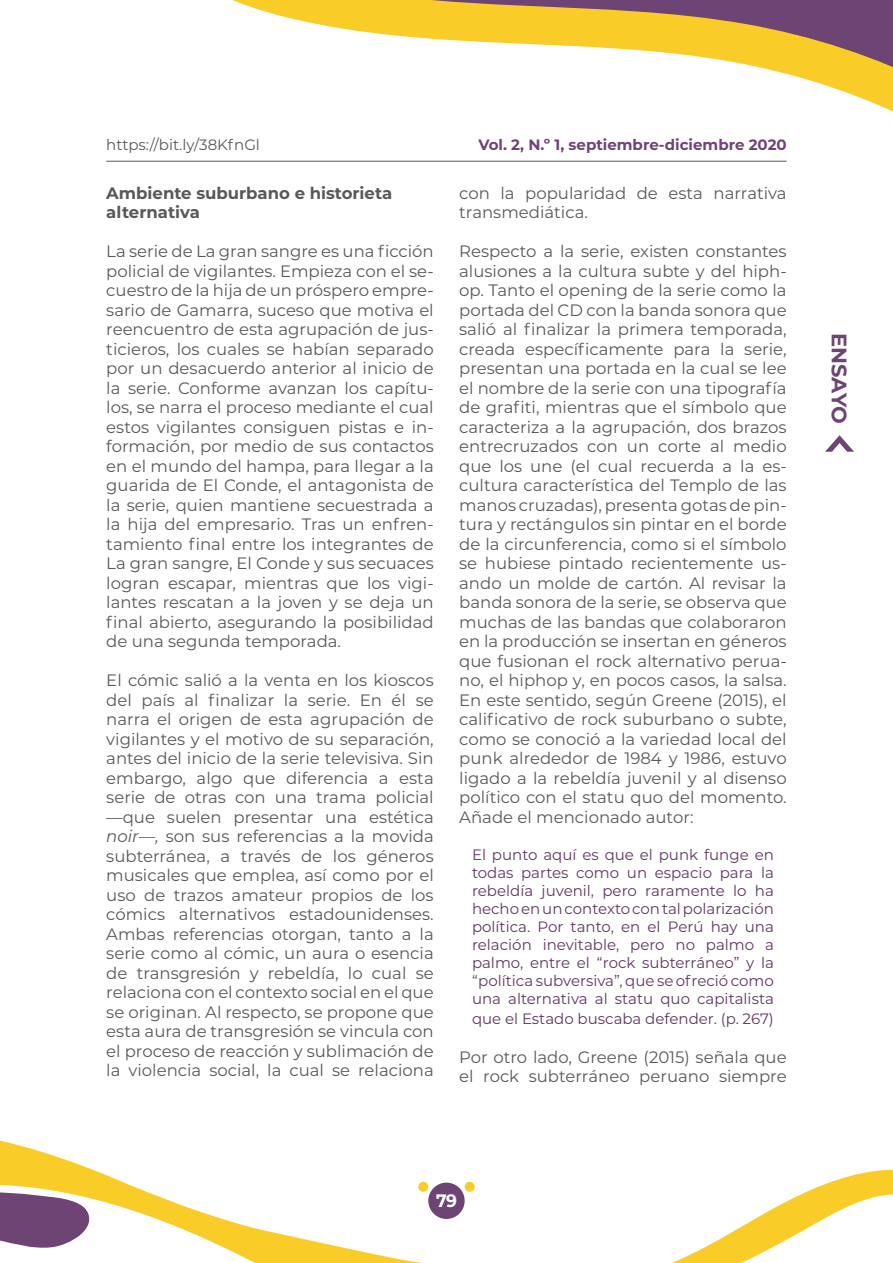
<style>
.page{position:relative;width:893px;height:1263px;background:#fff}
.page>*{position:absolute;margin:0;border:0;box-sizing:border-box;transform-origin:0 0}
.pestañas{font:700 21px "Montserrat";color:#6e4474}
.t1{font:700 18px "Montserrat";color:#fff;scale:.95 1}
.t2{font:16.5px/19.5px "Montserrat";color:#57585a;text-align:justify}
.t3{font:700 16.5px "Montserrat";color:#57585a}
.t4{font:15px/18px "Montserrat";color:#603663;text-align:justify}
.t5{font:700 15px "Montserrat";color:#6e4474}
.t6{font:15px "Montserrat";color:#57585a}
.s1{font-style:italic}
</style>
<div class="page">
<svg style="left:0;top:1140px;width:201px;height:108px"></svg>
<svg style="left:201px;top:1169px;width:692px;height:94px"></svg>
<svg style="left:138px;top:1188px;width:119px;height:41px"></svg>
<svg style="left:267px;top:0;width:626px;height:161px"></svg>
<hr style="left:106px;top:161px;width:681px;height:1px;background:#57585a">
<svg style="left:825px;top:435px;width:29px;height:17px"></svg>
<p class="t6" style="left:106px;top:134px;width:155px">https://bit.ly/38KfnGl</p>
<p class="t3" style="left:106px;top:181px;width:288px">Ambiente suburbano e historieta</p>
<p class="t3" style="left:106px;top:201px;width:95px">alternativa</p>
<p class="t2" style="left:106px;top:241px;width:329px">La serie de La gran sangre es una ficción policial de vigilantes. Empieza con el se&shy;cuestro de la hija de un próspero empre&shy;sario de Gamarra, suceso que motiva el reencuentro de esta agrupación de jus&shy;ticieros, los cuales se habían separado por un desacuerdo anterior al inicio de la serie. Conforme avanzan los capítu&shy;los, se narra el proceso mediante el cual estos vigilantes consiguen pistas e in&shy;formación, por medio de sus contactos en el mundo del hampa, para llegar a la guarida de El Conde, el antagonista de la serie, quien mantiene secuestrada a la hija del empresario. Tras un enfren&shy;tamiento final entre los integrantes de La gran sangre, El Conde y sus secuaces logran escapar, mientras que los vigi&shy;lantes rescatan a la joven y se deja un final abierto, asegurando la posibilidad de una segunda temporada.</p>
<p class="t2" style="left:106px;top:670px;width:329px">El cómic salió a la venta en los kioscos del país al finalizar la serie. En él se narra el origen de esta agrupación de vigilantes y el motivo de su separación, antes del inicio de la serie televisiva. Sin embargo, algo que diferencia a esta serie de otras con una trama policial —que suelen presentar una estética <span class="s1">noir—,</span> son sus referencias a la movida subterránea, a través de los géneros musicales que emplea, así como por el uso de trazos amateur propios de los cómics alternativos estadounidenses.<br>Ambas referencias otorgan, tanto a la serie como al cómic, un aura o esencia de transgresión y rebeldía, lo cual se relaciona con el contexto social en el que se originan. Al respecto, se propone que esta aura de transgresión se vincula con el proceso de reacción y sublimación de la violencia social, la cual se relaciona</p>
<p class="t5" style="left:478px;top:134px;width:310px">Vol. 2, N.º 1, septiembre-diciembre 2020</p>
<p class="t2" style="left:459px;top:183px;width:329px">con la popularidad de esta narrativa transmediática.</p>
<p class="t2" style="left:459px;top:241px;width:329px">Respecto a la serie, existen constantes alusiones a la cultura subte y del hiph&shy;op. Tanto el opening de la serie como la portada del CD con la banda sonora que salió al finalizar la primera temporada, creada específicamente para la serie, presentan una portada en la cual se lee el nombre de la serie con una tipografía de grafiti, mientras que el símbolo que caracteriza a la agrupación, dos brazos entrecruzados con un corte al medio que los une (el cual recuerda a la es&shy;cultura característica del Templo de las manos cruzadas), presenta gotas de pin&shy;tura y rectángulos sin pintar en el borde de la circunferencia, como si el símbolo se hubiese pintado recientemente us&shy;ando un molde de cartón. Al revisar la banda sonora de la serie, se observa que muchas de las bandas que colaboraron en la producción se insertan en géneros que fusionan el rock alternativo perua&shy;no, el hiphop y, en pocos casos, la salsa.<br>En este sentido, según Greene (2015), el calificativo de rock suburbano o subte, como se conoció a la variedad local del punk alrededor de 1984 y 1986, estuvo ligado a la rebeldía juvenil y al disenso político con el statu quo del momento.<br>Añade el mencionado autor:</p>
<p class="t4" style="left:472px;top:845px;width:303px">El punto aquí es que el punk funge en todas partes como un espacio para la rebeldía juvenil, pero raramente lo ha hecho en un contexto con tal polarización política. Por tanto, en el Perú hay una relación inevitable, pero no palmo a palmo, entre el “rock subterráneo” y la “política subversiva”, que se ofreció como una alternativa al statu quo capitalista</p>
<p class="t4" style="left:472px;top:1009px;width:303px">que el Estado buscaba defender. (p. 267)</p>
<p class="t2" style="left:459px;top:1047px;width:329px">Por otro lado, Greene (2015) señala que el rock subterráneo peruano siempre</p>
<p class="t1" style="left:436px;top:1187px;width:23px">79</p>
<p class="pestañas" style="left:854px;top:333px;width:92px;rotate:90deg">ENSAYO</p>
</div>
